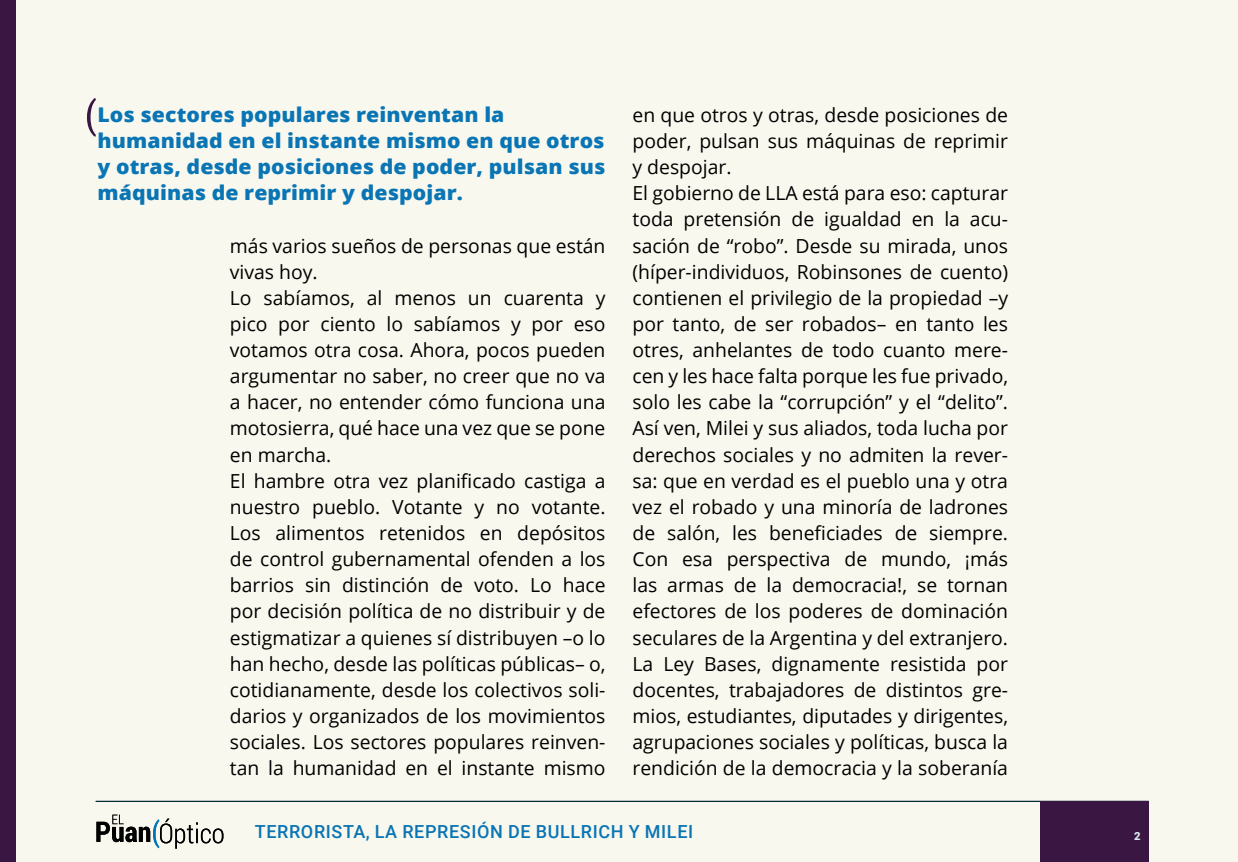
<style>
.page{position:relative;width:1238px;height:862px;background:#fff}
.page>*{position:absolute;margin:0;border:0;box-sizing:border-box;transform-origin:0 0}
.t1{font:800 20.25px/26.1px "Open Sans";letter-spacing:.005em;color:#0a75b4;scale:1.05 1}
.t2{font:19.35px/26.1px "Open Sans";color:#000}
.t3{font:500 18px "Roboto";letter-spacing:.035em;color:#0a75b4}
.t4{font:900 11.25px "Roboto";color:#dbe9ee}
</style>
<div class="page">
<div style="left:0;top:0;width:1237px;height:861px;background:#f9f8ee"></div>
<hr style="left:96px;top:800px;width:1052px;height:1px;background:#002732">
<svg style="left:96px;top:814px;width:127px;height:34px"></svg>
<div style="left:0;top:0;width:16px;height:861px;background:#3a1642"></div>
<div style="left:1039px;top:800px;width:109px;height:61px;background:#3a1642"></div>
<svg style="left:87px;top:98px;width:9px;height:39px"></svg>
<p class="t1" style="left:97px;top:100px;width:485px">Los sectores populares reinventan la humanidad en el instante mismo en que otros y otras, desde posiciones de poder, pulsan sus máquinas de reprimir y despojar.</p>
<p class="t2" style="left:230px;top:232px;width:377px">más varios sueños de personas que están vivas hoy.<br>Lo sabíamos, al menos un cuarenta y pico por ciento lo sabíamos y por eso votamos otra cosa. Ahora, pocos pueden argumentar no saber, no creer que no va a hacer, no entender cómo funciona una motosierra, qué hace una vez que se pone en marcha.<br>El hambre otra vez planificado castiga a nuestro pueblo. Votante y no votante.<br>Los alimentos retenidos en depósitos de control gubernamental ofenden a los barrios sin distinción de voto. Lo hace por decisión política de no distribuir y de estigmatizar a quienes sí distribuyen –o lo han hecho, desde las políticas públicas– o, cotidianamente, desde los colectivos soli&shy;darios y organizados de los movimientos sociales. Los sectores populares reinven&shy;tan la humanidad en el instante mismo</p>
<p class="t2" style="left:632px;top:101px;width:377px">en que otros y otras, desde posiciones de poder, pulsan sus máquinas de reprimir y despojar.<br>El gobierno de LLA está para eso: capturar toda pretensión de igualdad en la acu&shy;sación de “robo”. Desde su mirada, unos (híper-individuos, Robinsones de cuento) contienen el privilegio de la propiedad –y por tanto, de ser robados– en tanto les otres, anhelantes de todo cuanto mere&shy;cen y les hace falta porque les fue privado, solo les cabe la “corrupción” y el “delito”.<br>Así ven, Milei y sus aliados, toda lucha por derechos sociales y no admiten la rever&shy;sa: que en verdad es el pueblo una y otra vez el robado y una minoría de ladrones de salón, les beneficiades de siempre.<br>Con esa perspectiva de mundo, ¡más las armas de la democracia!, se tornan efectores de los poderes de dominación seculares de la Argentina y del extranjero.<br>La Ley Bases, dignamente resistida por docentes, trabajadores de distintos gre&shy;mios, estudiantes, diputades y dirigentes, agrupaciones sociales y políticas, busca la rendición de la democracia y la soberanía</p>
<p class="t3" style="left:255px;top:818px;width:440px">TERRORISTA, LA REPRESIÓN DE BULLRICH Y MILEI</p>
<p class="t4" style="left:1134px;top:827px;width:8px">2</p>
</div>
